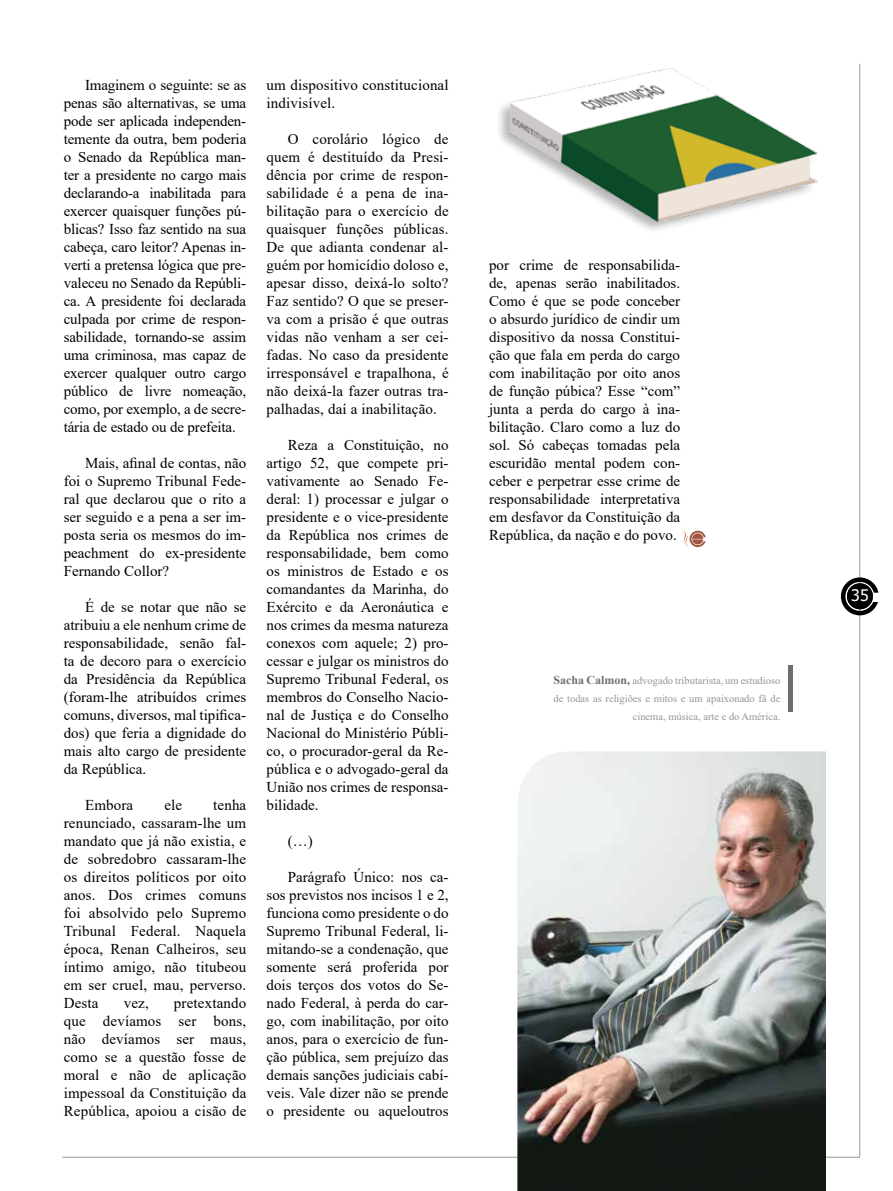
<style>
.page{position:relative;width:893px;height:1191px;background:#fff}
.page>*{position:absolute;margin:0;border:0;box-sizing:border-box;transform-origin:0 0}
.t1{font:15.9px "Tahoma";color:#fff}
.t2{font:15px/18px "Times New Roman";color:#000;text-align:justify}
.t3{font:10.5px/18px "Times New Roman";color:#939598;text-align:right}
.s1{font-weight:700;font-size:12px;color:#6d6e71}
</style>
<div class="page">
<svg style="left:841px;top:577px;width:37px;height:38px"></svg>
<hr style="left:859px;top:64px;width:1px;height:1093px;background:#000">
<hr style="left:746px;top:1157px;width:114px;height:1px;background:#000">
<hr style="left:62px;top:1157px;width:470px;height:1px;background:#000">
<div style="left:788px;top:665px;width:5px;height:46px;background:#6d6e71"></div>
<svg style="left:682px;top:530px;width:24px;height:17px"></svg>
<img style="left:517px;top:751px;width:309px;height:440px">
<img style="left:499px;top:63px;width:362px;height:213px">
<p class="t2" style="left:64px;top:76px;width:184px;text-indent:21px">Imaginem o seguinte: se as penas são alternativas, se uma pode ser aplicada independen&shy;temente da outra, bem poderia o Senado da República man&shy;ter a presidente no cargo mais declarando-a inabilitada para exercer quaisquer funções pú&shy;blicas? Isso faz sentido na sua cabeça, caro leitor? Apenas in&shy;verti a pretensa lógica que pre&shy;valeceu no Senado da Repúbli&shy;ca. A presidente foi declarada culpada por crime de respon&shy;sabilidade, tornando-se assim uma criminosa, mas capaz de exercer qualquer outro cargo público de livre nomeação, como, por exemplo, a de secre&shy;tária de estado ou de prefeita.</p>
<p class="t2" style="left:64px;top:454px;width:184px;text-indent:21px">Mais, afinal de contas, não foi o Supremo Tribunal Fede&shy;ral que declarou que o rito a ser seguido e a pena a ser im&shy;posta seria os mesmos do im&shy;peachment do ex-presidente Fernando Collor?</p>
<p class="t2" style="left:64px;top:598px;width:184px;text-indent:21px">É de se notar que não se atribuiu a ele nenhum crime de responsabilidade, senão fal&shy;ta de decoro para o exercício da Presidência da República (foram-lhe atribuídos crimes comuns, diversos, mal tipifica&shy;dos) que feria a dignidade do mais alto cargo de presidente da República.</p>
<p class="t2" style="left:85px;top:796px;width:50px">Embora</p>
<p class="t2" style="left:164px;top:796px;width:19px">ele</p>
<p class="t2" style="left:64px;top:796px;width:184px;text-indent:149px">tenha renunciado, cassaram-lhe um mandato que já não existia, e de sobredobro cassaram-lhe os direitos políticos por oito anos. Dos crimes comuns foi absolvido pelo Supremo Tribunal Federal. Naquela época, Renan Calheiros, seu íntimo amigo, não titubeou em ser cruel, mau, perverso.<br>Desta</p>
<p class="t2" style="left:64px;top:994px;width:184px;text-indent:110px">pretextando que devíamos ser bons, não devíamos ser maus, como se a questão fosse de moral e não de aplicação impessoal da Constituição da República, apoiou a cisão de</p>
<p class="t2" style="left:124px;top:994px;width:27px">vez,</p>
<p class="t2" style="left:267px;top:76px;width:184px">um dispositivo constitucional indivisível.</p>
<p class="t2" style="left:267px;top:130px;width:184px;text-indent:21px">O corolário lógico de quem é destituído da Presi&shy;dência por crime de respon&shy;sabilidade é a pena de ina&shy;bilitação para o exercício de quaisquer funções públicas.<br>De que adianta condenar al&shy;guém por homicídio doloso e, apesar disso, deixá-lo solto?<br>Faz sentido? O que se preser&shy;va com a prisão é que outras vidas não venham a ser cei&shy;fadas. No caso da presidente irresponsável e trapalhona, é não deixá-la fazer outras tra&shy;palhadas, daí a inabilitação.</p>
<p class="t2" style="left:267px;top:436px;width:184px;text-indent:21px">Reza a Constituição, no artigo 52, que compete pri&shy;vativamente ao Senado Fe&shy;deral: 1) processar e julgar o presidente e o vice-presidente da República nos crimes de responsabilidade, bem como os ministros de Estado e os comandantes da Marinha, do Exército e da Aeronáutica e nos crimes da mesma natureza conexos com aquele; 2) pro&shy;cessar e julgar os ministros do Supremo Tribunal Federal, os membros do Conselho Nacio&shy;nal de Justiça e do Conselho Nacional do Ministério Públi&shy;co, o procurador-geral da Re&shy;pública e o advogado-geral da União nos crimes de responsa&shy;bilidade.</p>
<p class="t2" style="left:288px;top:832px;width:26px">(…)</p>
<p class="t2" style="left:267px;top:868px;width:184px;text-indent:21px">Parágrafo Único: nos ca&shy;sos previstos nos incisos 1 e 2, funciona como presidente o do Supremo Tribunal Federal, li&shy;mitando-se a condenação, que somente será proferida por dois terços dos votos do Se&shy;nado Federal, à perda do car&shy;go, com inabilitação, por oito anos, para o exercício de fun&shy;ção pública, sem prejuízo das demais sanções judiciais cabí&shy;veis. Vale dizer não se prende o presidente ou aqueloutros</p>
<p class="t2" style="left:489px;top:256px;width:193px">por crime de responsabilida&shy;de, apenas serão inabilitados.<br>Como é que se pode conceber o absurdo jurídico de cindir um dispositivo da nossa Constitui&shy;ção que fala em perda do cargo com inabilitação por oito anos de função púbica? Esse “com” junta a perda do cargo à ina&shy;bilitação. Claro como a luz do sol. Só cabeças tomadas pela escuridão mental podem con&shy;ceber e perpetrar esse crime de responsabilidade interpretativa em desfavor da Constituição da República, da nação e do povo.</p>
<p class="t3" style="left:554px;top:671px;width:228px"><span class="s1">Sacha Calmon,</span> advogado tributarista, um estudioso de todas as religiões e mitos e um apaixonado fã de cinema, música, arte e do América.</p>
<p class="t1" style="left:851px;top:585px;width:19px">35</p>
</div>
